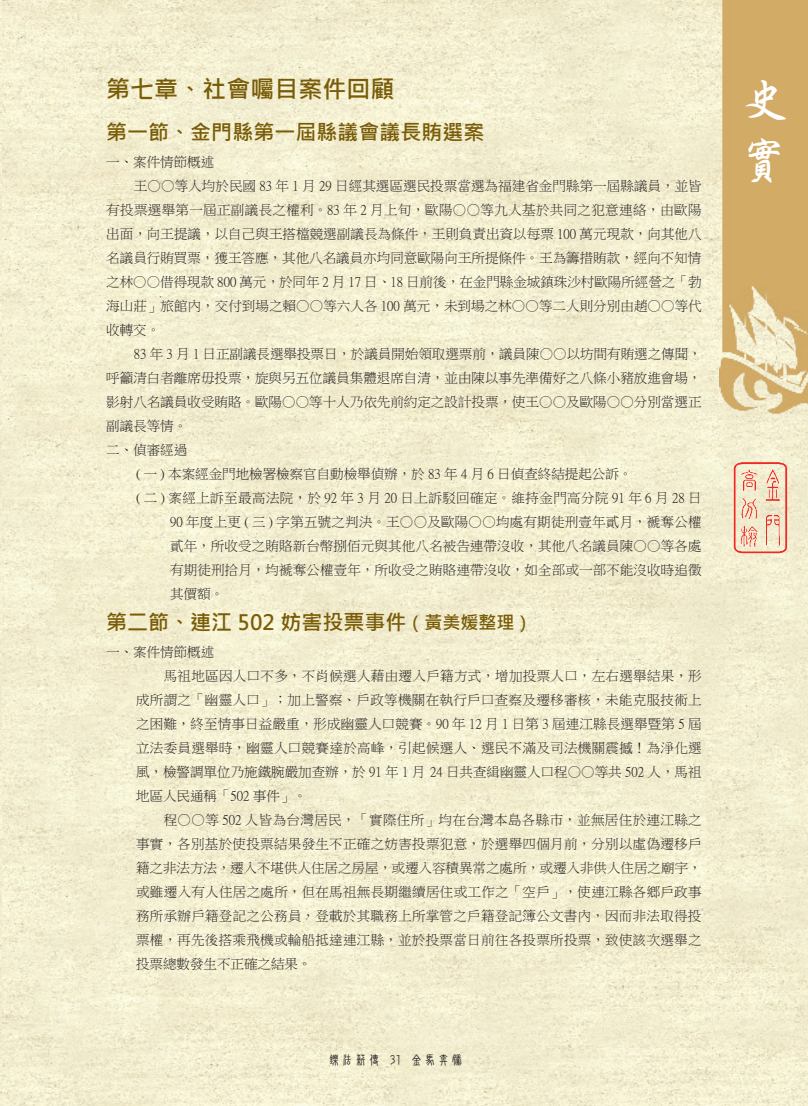
<style>
.page{position:relative;width:808px;height:1106px;background:#fff}
.page>*{position:absolute;margin:0;border:0;box-sizing:border-box;transform-origin:0 0}
.t1{font:48px/60.4px "Singkai EG Bold Big 5";color:#fff}
.署史第一章{font:700 24px "Microsoft Jheng Hei";color:#795c07}
.署史第一節{font:700 21px "Microsoft Jheng Hei";color:#795c07}
.署史一_內文{font:13.5px/24px "P Ming Li U";color:#231f20;text-align:justify}
.一般段落內文{font:13.5px/24px "P Ming Li U";color:#231f20;text-align:justify}
.署史_一{font:13.5px/24px "P Ming Li U";letter-spacing:.01em;color:#231f20;text-align:justify}
.署史一{font:13.5px "P Ming Li U";color:#231f20}
.t2{font:13.5px "DF New Chuan Md HKP BF";color:#231f20}
.s1{font-size:18px}
</style>
<div class="page">
<img style="left:0;top:0;width:808px;height:1106px">
<img style="left:719px;top:0;width:89px;height:429px">
<img style="left:734px;top:461px;width:55px;height:92px">
<p class="署史第一章" style="left:106px;top:74px;width:289px">第七章、社會囑目案件回顧</p>
<p class="署史第一節" style="left:106px;top:119px;width:379px">第一節、金門縣第一屆縣議會議長賄選案</p>
<p class="署史一" style="left:106px;top:155px;width:109px">一、案件情節概述</p>
<p class="一般段落內文" style="left:106px;top:174px;width:597px;text-indent:28px">王○○等人均於民國 83 年 1 月 29 日經其選區選民投票當選為福建省金門縣第一屆縣議員，並皆有投票選舉第一屆正副議長之權利。83 年 2 月上旬，歐陽○○等九人基於共同之犯意連絡，由歐陽出面，向王提議，以自己與王搭檔競選副議長為條件，王則負責出資以每票 100 萬元現款，向其他八名議員行賄買票，獲王答應，其他八名議員亦均同意歐陽向王所提條件。王為籌措賄款，經向不知情之林○○借得現款 800 萬元，於同年 2 月 17 日、18 日前後，在金門縣金城鎮珠沙村歐陽所經營之「勃海山莊」旅館內，交付到場之賴○○等六人各 100 萬元，未到場之林○○等二人則分別由趙○○等代收轉交。</p>
<p class="一般段落內文" style="left:106px;top:342px;width:597px;text-indent:28px">83 年 3 月 1 日正副議長選舉投票日，於議員開始領取選票前，議員陳○○以坊間有賄選之傳聞，呼籲清白者離席毋投票，旋與另五位議員集體退席自清，並由陳以事先準備好之八條小豬放進會場，影射八名議員收受賄賂。歐陽○○等十人乃依先前約定之設計投票，使王○○及歐陽○○分別當選正副議長等情。</p>
<p class="署史一" style="left:106px;top:443px;width:82px">二、偵審經過</p>
<p class="署史_一" style="left:136px;top:462px;width:498px">( 一 ) 本案經金門地檢署檢察官自動檢舉偵辦，於 83 年 4 月 6 日偵查終結提起公訴。</p>
<p class="署史_一" style="left:170px;top:486px;width:533px;text-indent:-34px">( 二 ) 案經上訴至最高法院，於 92 年 3 月 20 日上訴駁回確定。維持金門高分院 91 年 6 月 28 日90 年度上更 ( 三 ) 字第五號之判決。王○○及歐陽○○均處有期徒刑壹年貳月，褫奪公權貳年，所收受之賄賂新台幣捌佰元與其他八名被告連帶沒收，其他八名議員陳○○等各處有期徒刑拾月，均褫奪公權壹年，所收受之賄賂連帶沒收，如全部或一部不能沒收時追徵其價額。</p>
<p class="署史第一節" style="left:106px;top:609px;width:428px">第二節、連江 502 妨害投票事件<span class="s1">（黃美媛整理）</span></p>
<p class="署史一" style="left:106px;top:645px;width:109px">一、案件情節概述</p>
<p class="署史一_內文" style="left:136px;top:663px;width:567px;text-indent:28px">馬祖地區因人口不多，不肖候選人藉由遷入戶籍方式，增加投票人口，左右選舉結果，形成所謂之「幽靈人口」；加上警察、戶政等機關在執行戶口查察及遷移審核，未能克服技術上之困難，終至情事日益嚴重，形成幽靈人口競賽。90 年 12 月 1 日第 3 屆連江縣長選舉暨第 5 屆立法委員選舉時，幽靈人口競賽達於高峰，引起候選人、選民不滿及司法機關震撼！為淨化選風，檢警調單位乃施鐵腕嚴加查辦，於 91 年 1 月 24 日共查緝幽靈人口程○○等共 502 人，馬祖地區人民通稱「502 事件」。</p>
<p class="署史一_內文" style="left:136px;top:807px;width:567px;text-indent:28px">程○○等 502 人皆為台灣居民，「實際住所」均在台灣本島各縣市，並無居住於連江縣之事實，各別基於使投票結果發生不正確之妨害投票犯意，於選舉四個月前，分別以虛偽遷移戶籍之非法方法，遷入不堪供人住居之房屋，或遷入容積異常之處所，或遷入非供人住居之廟宇，或雖遷入有人住居之處所，但在馬祖無長期繼續居住或工作之「空戶」，使連江縣各鄉戶政事務所承辦戶籍登記之公務員，登載於其職務上所掌管之戶籍登記簿公文書內，因而非法取得投票權，再先後搭乘飛機或輪船抵達連江縣，並於投票當日前往各投票所投票，致使該次選舉之投票總數發生不正確之結果。</p>
<p class="t2" style="left:327px;top:1053px;width:138px">鑠法薪傳 31 金馬奔騰</p>
<h1 class="t1" style="left:741px;top:70px;width:47px">史實</h1>
</div>
